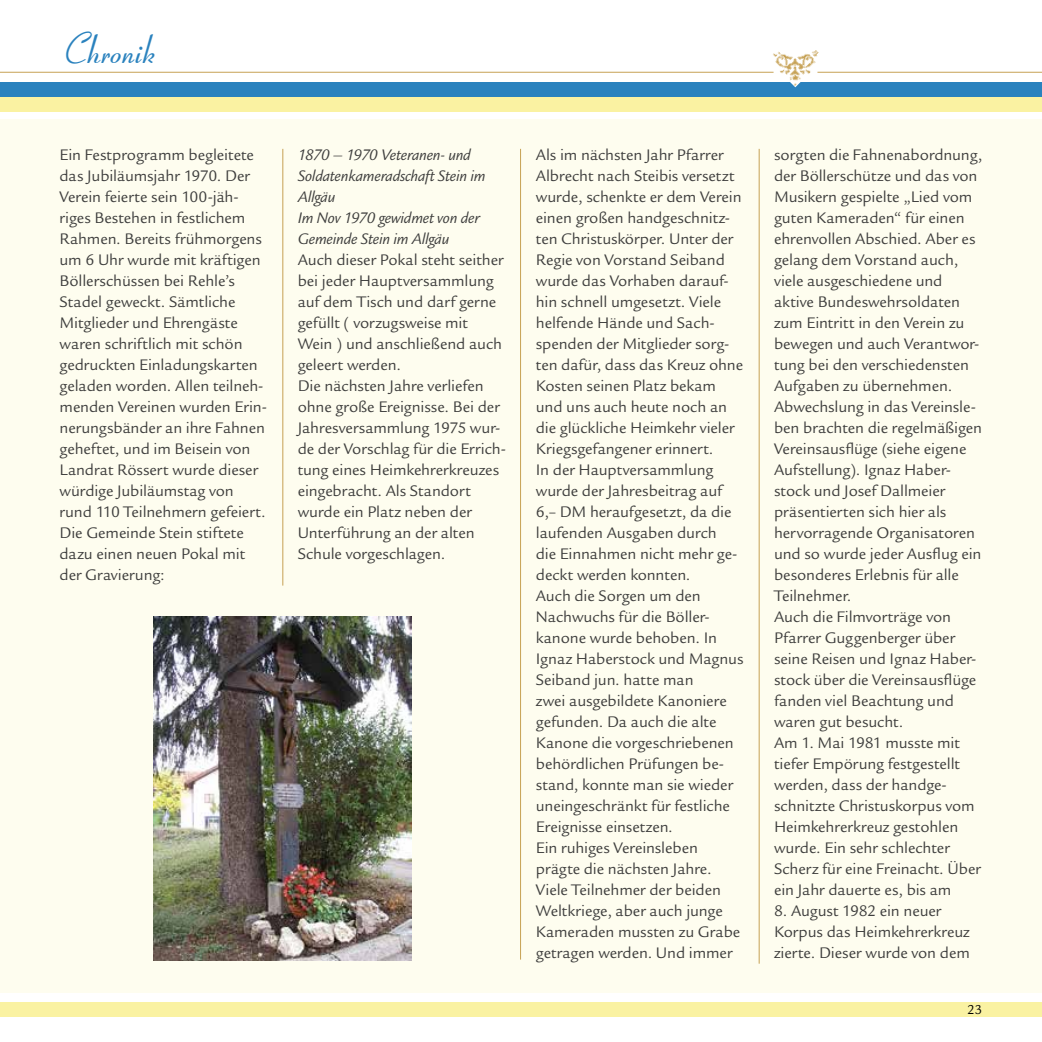
<style>
.page{position:relative;width:1042px;height:1042px;background:#fff}
.page>*{position:absolute;margin:0;border:0;box-sizing:border-box;transform-origin:0 0}
.t1{font:42px "Coronet Com";letter-spacing:-.005em;color:#2a82be}
.t2{font:16.62px/21px "Legacy Sans Std";letter-spacing:-.005em;color:#3e3e3d}
.t3{font:italic 16.62px/21px "Legacy Sans Std";letter-spacing:-.015em;color:#3e3e3d}
.t4{font:14px "Legacy Sans Std";color:#000}
</style>
<div class="page">
<hr style="left:0;top:72px;width:773px;height:1px;background:#c6a154">
<hr style="left:817px;top:72px;width:225px;height:1px;background:#c6a154">
<div style="left:0;top:82px;width:1042px;height:15px;background:#2a82be"></div>
<div style="left:0;top:97px;width:1042px;height:15px;background:#faf2a2"></div>
<div style="left:0;top:1002px;width:1042px;height:15px;background:#faf2a2"></div>
<img style="left:765px;top:50px;width:59px;height:37px">
<div style="left:0;top:119px;width:1042px;height:873px;background:#fefdef"></div>
<hr style="left:282px;top:149px;width:1px;height:436px;background:#c6a154">
<hr style="left:759px;top:149px;width:1px;height:814px;background:#c6a154">
<img style="left:154px;top:616px;width:258px;height:344px">
<hr style="left:520px;top:149px;width:1px;height:810px;background:#c6a154">
<h1 class="t1" style="left:60px;top:24px;width:93px">Chronik</h1>
<p class="t2" style="left:60px;top:145px;width:209px">Ein Festprogramm begleitete das Jubiläumsjahr 1970. Der<br>Verein feierte sein 100-jäh&shy;riges Bestehen in festlichem<br>Rahmen. Bereits frühmorgens um 6 Uhr wurde mit kräftigen<br>Böllerschüssen bei Rehle’s<br>Stadel geweckt. Sämtliche<br>Mitglieder und Ehrengäste waren schriftlich mit schön gedruckten Einladungskarten geladen worden. Allen teilneh&shy;menden Vereinen wurden Erin&shy;nerungsbänder an ihre Fahnen geheftet, und im Beisein von<br>Landrat Rössert wurde dieser würdige Jubiläumstag von rund 110 Teilnehmern gefeiert.<br>Die Gemeinde Stein stiftete dazu einen neuen Pokal mit der Gravierung:</p>
<p class="t3" style="left:298px;top:145px;width:189px">1870 – 1970 Veteranen- und<br>Soldatenkameradschaft Stein im<br>Allgäu<br>Im Nov 1970 gewidmet von der<br>Gemeinde Stein im Allgäu</p>
<p class="t2" style="left:298px;top:250px;width:210px">Auch dieser Pokal steht seither bei jeder Hauptversammlung auf dem Tisch und darf gerne gefüllt ( vorzugsweise mit<br>Wein ) und anschließend auch geleert werden.<br>Die nächsten Jahre verliefen ohne große Ereignisse. Bei der<br>Jahresversammlung 1975 wur&shy;de der Vorschlag für die Errich&shy;tung eines Heimkehrerkreuzes eingebracht. Als Standort wurde ein Platz neben der<br>Unterführung an der alten<br>Schule vorgeschlagen.</p>
<p class="t2" style="left:536px;top:145px;width:209px">Als im nächsten Jahr Pfarrer<br>Albrecht nach Steibis versetzt wurde, schenkte er dem Verein einen großen handgeschnitz&shy;ten Christuskörper. Unter der<br>Regie von Vorstand Seiband wurde das Vorhaben darauf&shy;hin schnell umgesetzt. Viele helfende Hände und Sach&shy;spenden der Mitglieder sorg&shy;ten dafür, dass das Kreuz ohne<br>Kosten seinen Platz bekam und uns auch heute noch an die glückliche Heimkehr vieler<br>Kriegsgefangener erinnert.<br>In der Hauptversammlung wurde der Jahresbeitrag auf<br>6,– DM heraufgesetzt, da die laufenden Ausgaben durch<br>die Einnahmen nicht mehr ge&shy;deckt werden konnten.<br>Auch die Sorgen um den<br>Nachwuchs für die Böller&shy;kanone wurde behoben. In<br>Ignaz Haberstock und Magnus<br>Seiband jun. hatte man<br>zwei ausgebildete Kanoniere gefunden. Da auch die alte<br>Kanone die vorgeschriebenen behördlichen Prüfungen be&shy;stand, konnte man sie wieder uneingeschränkt für festliche<br>Ereignisse einsetzen.<br>Ein ruhiges Vereinsleben prägte die nächsten Jahre.<br>Viele Teilnehmer der beiden<br>Weltkriege, aber auch junge<br>Kameraden mussten zu Grabe getragen werden. Und immer</p>
<p class="t2" style="left:774px;top:145px;width:210px">sorgten die Fahnenabordnung, der Böllerschütze und das von<br>Musikern gespielte „Lied vom guten Kameraden“ für einen ehrenvollen Abschied. Aber es gelang dem Vorstand auch, viele ausgeschiedene und aktive Bundeswehrsoldaten zum Eintritt in den Verein zu bewegen und auch Verantwor&shy;tung bei den verschiedensten<br>Aufgaben zu übernehmen.<br>Abwechslung in das Vereinsle&shy;ben brachten die regelmäßigen<br>Vereinsausflüge (siehe eigene<br>Aufstellung). Ignaz Haber&shy;stock und Josef Dallmeier präsentierten sich hier als hervorragende Organisatoren und so wurde jeder Ausflug ein besonderes Erlebnis für alle<br>Teilnehmer.<br>Auch die Filmvorträge von<br>Pfarrer Guggenberger über seine Reisen und Ignaz Haber&shy;stock über die Vereinsausflüge fanden viel Beachtung und waren gut besucht.<br>Am 1. Mai 1981 musste mit tiefer Empörung festgestellt werden, dass der handge&shy;schnitzte Christuskorpus vom<br>Heimkehrerkreuz gestohlen wurde. Ein sehr schlechter<br>Scherz für eine Freinacht. Über ein Jahr dauerte es, bis am</p>
<p class="t2" style="left:774px;top:901px;width:197px">8. August 1982 ein neuer<br>Korpus das Heimkehrerkreuz zierte. Dieser wurde von dem</p>
<p class="t4" style="left:967px;top:1002px;width:17px">23</p>
</div>
